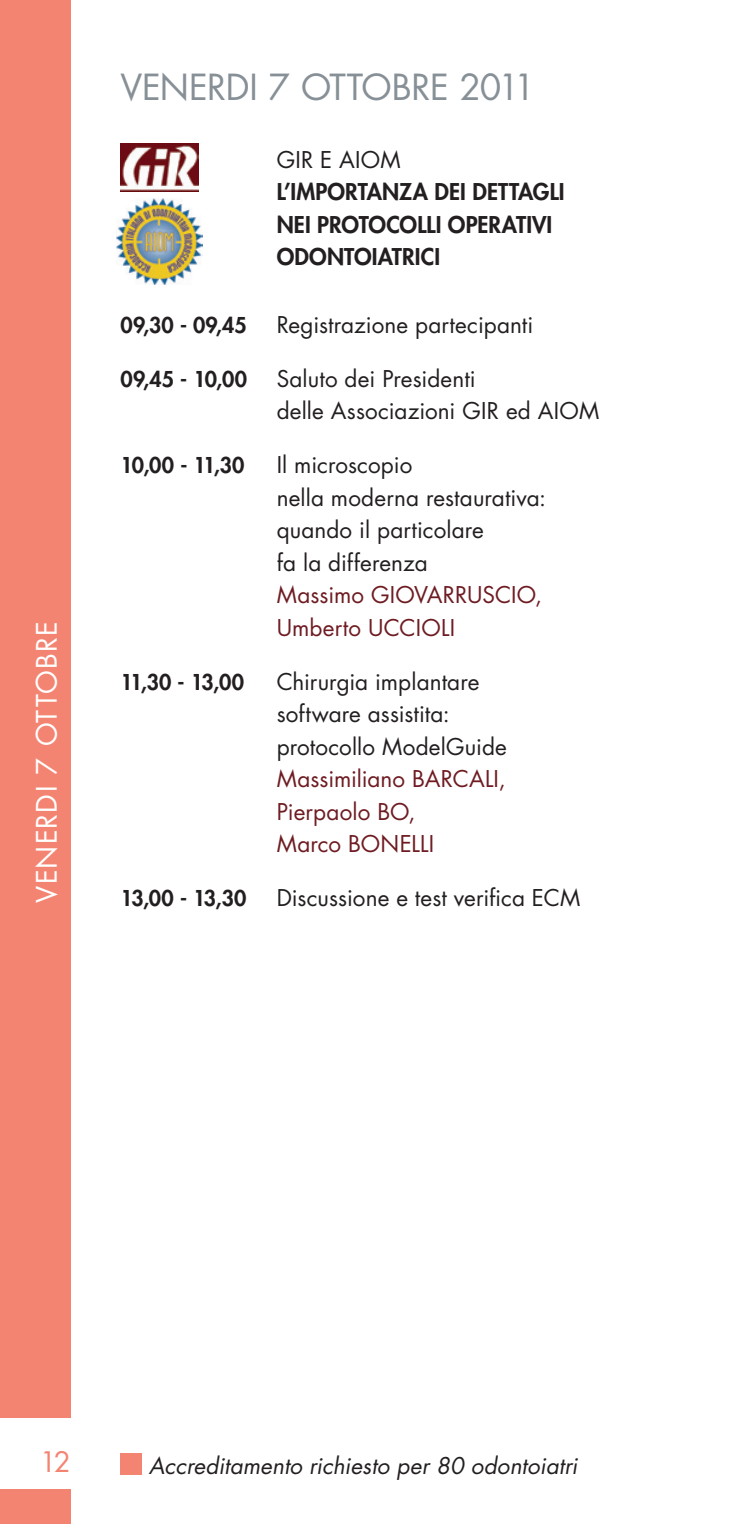
<style>
.page{position:relative;width:745px;height:1524px;background:#fff}
.page>*{position:absolute;margin:0;border:0;box-sizing:border-box;transform-origin:0 0}
.t1{font:35px "Futura Std";letter-spacing:-.015em;color:#869096}
.t2{font:27.5px "Futura Std";letter-spacing:.045em;color:#fff}
.t3{font:27.5px "Futura Std";color:#f48472}
.t4{font:22.5px/32.5px "Futura Std";letter-spacing:.005em;color:#231f20}
.t5{font:22.5px/32.5px "Futura Std";letter-spacing:.005em;color:#6e1c22}
.t6{font:800 22.5px "Futura Std";letter-spacing:.005em;color:#231f20}
.t7{font:italic 22.5px "Futura Std";letter-spacing:.005em;color:#231f20}
.t8{font:800 21.25px "Futura Std";color:#231f20}
</style>
<div class="page">
<div style="left:0;top:0;width:71px;height:1524px;background:#f48472"></div>
<div style="left:0;top:1417px;width:85px;height:71px;background:#fff"></div>
<div style="left:120px;top:1453px;width:22px;height:21px;background:#f48472"></div>
<img style="left:120px;top:144px;width:78px;height:47px">
<img style="left:116px;top:198px;width:87px;height:86px">
<p class="t2" style="left:29px;top:902px;width:283px;rotate:-90deg">venerdi 7 OTTOBRE</p>
<h1 class="t1" style="left:120px;top:65px;width:416px">VENERDI 7 OTTOBRE 2011</h1>
<p class="t4" style="left:276px;top:143px;width:125px">GIR e AIOM</p>
<p class="t6" style="left:276px;top:178px;width:66px">L’IMPORTANZA</p>
<p class="t6" style="left:434px;top:178px;width:65px">DEI DETTA</p>
<p class="t6" style="left:532px;top:178px;width:24px">GLI</p>
<p class="t6" style="left:276px;top:210px;width:12px">NEI</p>
<p class="t6" style="left:317px;top:210px;width:25px">PROTOCOLLI</p>
<p class="t6" style="left:447px;top:210px;width:41px">OPERATI</p>
<p class="t6" style="left:532px;top:210px;width:19px">VI</p>
<p class="t6" style="left:276px;top:243px;width:46px">ODONTOIATRICI</p>
<p class="t8" style="left:120px;top:312px;width:127px">09,30 - 09,45</p>
<p class="t4" style="left:276px;top:309px;width:258px">Registrazione partecipanti</p>
<p class="t8" style="left:120px;top:366px;width:128px">09,45 - 10,00</p>
<p class="t4" style="left:276px;top:363px;width:324px">Saluto dei Presidenti<br>delle Associazioni GIR ed AIOM</p>
<p class="t8" style="left:120px;top:452px;width:125px">10,00 - 11,30</p>
<p class="t4" style="left:276px;top:449px;width:270px">Il microscopio<br>nella moderna restaurativa: quando il particolare<br>fa la differenza</p>
<p class="t5" style="left:276px;top:579px;width:127px">Massimo Giovarruscio</p>
<p class="t5" style="left:534px;top:579px;width:8px">,</p>
<p class="t5" style="left:276px;top:611px;width:120px">Umberto Uccioli</p>
<p class="t8" style="left:120px;top:668px;width:125px">11,30 - 13,00</p>
<p class="t4" style="left:276px;top:665px;width:231px">Chirurgia implantare software assistita: protocollo ModelGuide</p>
<p class="t5" style="left:276px;top:763px;width:162px">Massimiliano Barcali</p>
<p class="t5" style="left:498px;top:763px;width:8px">,</p>
<p class="t5" style="left:120px;top:795px;width:85px">P</p>
<p class="t5" style="left:276px;top:795px;width:140px;text-indent:11px">ierpaolo Bo,<br>Marco Bonelli</p>
<p class="t8" style="left:120px;top:884px;width:127px">13,00 - 13,30</p>
<p class="t4" style="left:276px;top:881px;width:305px">Discussione e test verifica ECM</p>
<p class="t3" style="left:40px;top:1444px;width:33px">12</p>
<p class="t7" style="left:149px;top:1451px;width:430px">Accreditamento richiesto per 80 odontoiatri</p>
</div>
